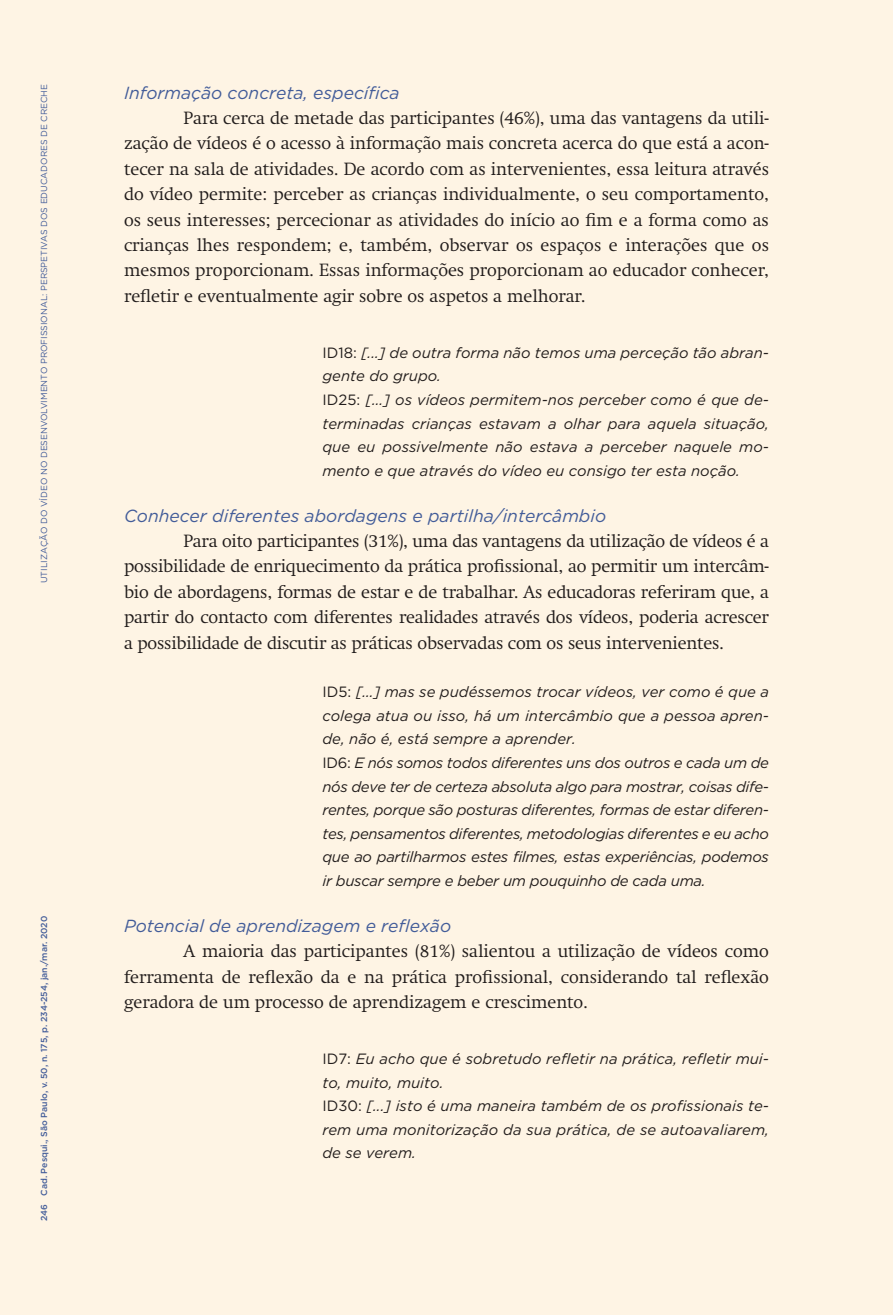
<style>
.page{position:relative;width:893px;height:1315px;background:#fef4e4}
.page>*{position:absolute;margin:0;border:0;box-sizing:border-box;transform-origin:0 0}
.CorpoRecuo{font:300 17.5px/25.4px "Swift";color:#231f20;text-align:justify}
.Subtitulo3{font:italic 17.5px "Gotham HTF";color:#4361ac}
.Subtiulo5{font:italic 17.5px "Gotham HTF";color:#4361ac}
.CitacaoRecuo{font:italic 14.88px/23.6px "Gotham HTF";color:#231f20;text-align:justify}
.t1{font:8.75px "Gotham HTF";color:#4361ac}
.t2{font:500 8.75px "Gotham HTF";color:#4361ac}
.s1{font-style:normal}
</style>
<div class="page">
<p class="t1" style="left:39px;top:583px;width:501px;rotate:-90deg">UTILIZAÇÃO DO VÍDEO NO DESENVOLVIMENTO PROFISSIONAL: PERSPETIVAS DOS EDUCADORES DE CRECHE</p>
<p class="t2" style="left:39px;top:1220px;width:306px;rotate:-90deg">246 Cad. Pesqui., São Paulo, v. 50, n. 175, p. 234-254, jan./mar. 2020</p>
<p class="Subtiulo5" style="left:124px;top:83px;width:277px">Informação concreta, específica</p>
<p class="CorpoRecuo" style="left:124px;top:105px;width:646px;text-indent:60px">Para cerca de metade das participantes (46%), uma das vantagens da utili&shy;zação de vídeos é o acesso à informação mais concreta acerca do que está a acon&shy;tecer na sala de atividades. De acordo com as intervenientes, essa leitura através do vídeo permite: perceber as crianças individualmente, o seu comportamento, os seus interesses; percecionar as atividades do início ao fim e a forma como as crianças lhes respondem; e, também, observar os espaços e interações que os mesmos proporcionam. Essas informações proporcionam ao educador conhecer, refletir e eventualmente agir sobre os aspetos a melhorar.</p>
<p class="CitacaoRecuo" style="left:322px;top:340px;width:448px"><span class="s1">ID18:</span> [...] de outra forma não temos uma perceção tão abran&shy;gente do grupo.</p>
<p class="CitacaoRecuo" style="left:322px;top:388px;width:448px"><span class="s1">ID25:</span> [...] os vídeos permitem-nos perceber como é que de&shy;terminadas crianças estavam a olhar para aquela situação, que eu possivelmente não estava a perceber naquele mo&shy;mento e que através do vídeo eu consigo ter esta noção.</p>
<p class="Subtitulo3" style="left:124px;top:506px;width:484px">Conhecer diferentes abordagens e partilha/intercâmbio</p>
<p class="CorpoRecuo" style="left:124px;top:528px;width:646px;text-indent:60px">Para oito participantes (31%), uma das vantagens da utilização de vídeos é a possibilidade de enriquecimento da prática profissional, ao permitir um intercâm&shy;bio de abordagens, formas de estar e de trabalhar. As educadoras referiram que, a partir do contacto com diferentes realidades através dos vídeos, poderia acrescer a possibilidade de discutir as práticas observadas com os seus intervenientes.</p>
<p class="CitacaoRecuo" style="left:322px;top:680px;width:448px"><span class="s1">ID5:</span> [...] mas se pudéssemos trocar vídeos, ver como é que a colega atua ou isso, há um intercâmbio que a pessoa apren&shy;de, não é, está sempre a aprender.</p>
<p class="CitacaoRecuo" style="left:322px;top:751px;width:448px"><span class="s1">ID6:</span> E nós somos todos diferentes uns dos outros e cada um de nós deve ter de certeza absoluta algo para mostrar, coisas dife&shy;rentes, porque são posturas diferentes, formas de estar diferen&shy;tes, pensamentos diferentes, metodologias diferentes e eu acho que ao partilharmos estes filmes, estas experiências, podemos ir buscar sempre e beber um pouquinho de cada uma.</p>
<p class="Subtitulo3" style="left:124px;top:916px;width:329px">Potencial de aprendizagem e reflexão</p>
<p class="CorpoRecuo" style="left:124px;top:938px;width:646px;text-indent:60px">A maioria das participantes (81%) salientou a utilização de vídeos como ferramenta de reflexão da e na prática profissional, considerando tal reflexão geradora de um processo de aprendizagem e crescimento.</p>
<p class="CitacaoRecuo" style="left:322px;top:1046px;width:448px"><span class="s1">ID7:</span> Eu acho que é sobretudo refletir na prática, refletir mui&shy;to, muito, muito.</p>
<p class="CitacaoRecuo" style="left:322px;top:1094px;width:448px"><span class="s1">ID30:</span> [...] isto é uma maneira também de os profissionais te&shy;rem uma monitorização da sua prática, de se autoavaliarem, de se verem.</p>
</div>
